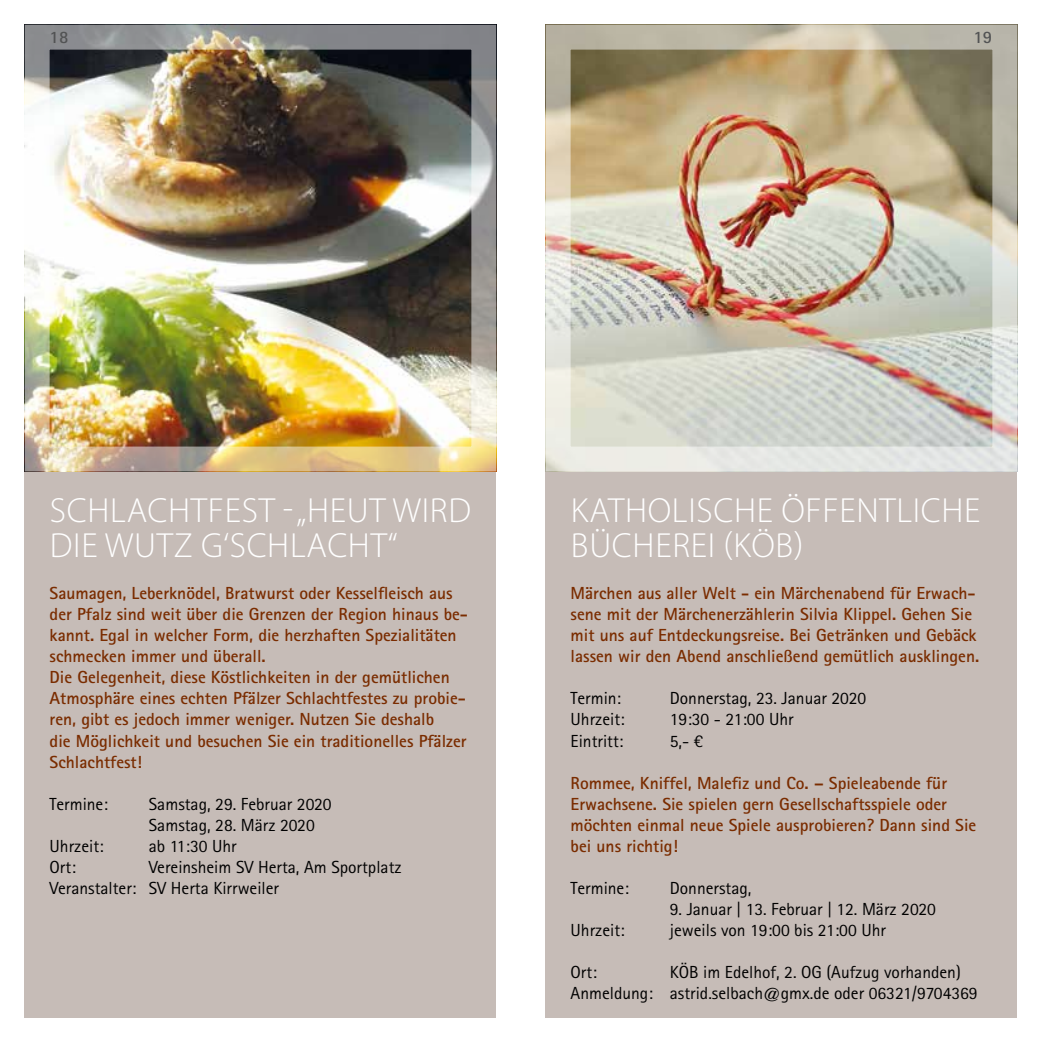
<style>
.page{position:relative;width:1042px;height:1042px;background:#fff}
.page>*{position:absolute;margin:0;border:0;box-sizing:border-box;transform-origin:0 0}
.t1{font:300 35px/35px "Myriad Pro";letter-spacing:.02em;color:#fff}
.t2{font:700 17.5px/21px "Rotis Sans Serif Std";color:#7a2c00}
.t3{font:17.5px/21px "Rotis Sans Serif Std";color:#000}
.t4{font:700 17.5px "Rotis Sans Serif Std";color:#525354}
</style>
<div class="page">
<div style="left:546px;top:25px;width:471px;height:992px;background:#c6bcb7"></div>
<div style="left:25px;top:25px;width:471px;height:992px;background:#c6bcb7"></div>
<img style="left:572px;top:51px;width:419px;height:394px">
<div style="left:546px;top:25px;width:471px;height:446px;border:25px solid #fff"></div>
<img style="left:51px;top:51px;width:419px;height:394px">
<div style="left:25px;top:25px;width:471px;height:446px;border:25px solid #fff"></div>
<p class="t4" style="left:50px;top:26px;width:20px">18</p>
<p class="t4" style="left:973px;top:26px;width:20px">19</p>
<h1 class="t1" style="left:50px;top:493px;width:422px">SCHLACHTFEST - „HEUT WIRD<br>DIE WUTZ G‘SCHLACHT“</h1>
<p class="t2" style="left:50px;top:583px;width:420px">Saumagen, Leberknödel, Bratwurst oder Kesselfleisch aus der Pfalz sind weit über die Grenzen der Region hinaus be&shy;kannt. Egal in welcher Form, die herzhaften Spezialitäten schmecken immer und überall.<br>Die Gelegenheit, diese Köstlichkeiten in der gemütlichen Atmosphäre eines echten Pfälzer Schlachtfestes zu probie&shy;ren, gibt es jedoch immer weniger. Nutzen Sie deshalb<br>die Möglichkeit und besuchen Sie ein traditionelles Pfälzer Schlachtfest!</p>
<p class="t3" style="left:50px;top:793px;width:60px">Termine:</p>
<p class="t3" style="left:149px;top:793px;width:184px">Samstag, 29. Februar 2020<br>Samstag, 28. März 2020</p>
<p class="t3" style="left:50px;top:835px;width:56px">Uhrzeit:</p>
<p class="t3" style="left:149px;top:835px;width:89px">ab 11:30 Uhr</p>
<p class="t3" style="left:50px;top:856px;width:28px">Ort:</p>
<p class="t3" style="left:50px;top:856px;width:353px;text-indent:99px">Vereinsheim SV Herta, Am Sportplatz<br>Veranstalter: SV Herta Kirrweiler</p>
<h1 class="t1" style="left:571px;top:493px;width:411px">KATHOLISCHE ÖFFENTLICHE<br>BÜCHEREI (KÖB)</h1>
<p class="t2" style="left:570px;top:583px;width:410px">Märchen aus aller Welt - ein Märchenabend für Erwach&shy;sene mit der Märchenerzählerin Silvia Klippel. Gehen Sie mit uns auf Entdeckungsreise. Bei Getränken und Gebäck lassen wir den Abend anschließend gemütlich ausklingen.</p>
<p class="t3" style="left:570px;top:688px;width:52px">Termin:</p>
<p class="t3" style="left:670px;top:688px;width:198px">Donnerstag, 23. Januar 2020</p>
<p class="t3" style="left:570px;top:709px;width:56px">Uhrzeit:</p>
<p class="t3" style="left:670px;top:709px;width:125px">19:30 - 21:00 Uhr</p>
<p class="t3" style="left:570px;top:730px;width:54px">Eintritt:</p>
<p class="t3" style="left:670px;top:730px;width:35px">5,- €</p>
<p class="t2" style="left:570px;top:772px;width:407px">Rommee, Kniffel, Malefiz und Co. – Spieleabende für Erwachsene. Sie spielen gern Gesellschaftsspiele oder möchten einmal neue Spiele ausprobieren? Dann sind Sie bei uns richtig!</p>
<p class="t3" style="left:570px;top:877px;width:60px">Termine:</p>
<p class="t3" style="left:670px;top:877px;width:83px">Donnerstag,</p>
<p class="t3" style="left:670px;top:898px;width:268px">9. Januar | 13. Februar | 12. März 2020</p>
<p class="t3" style="left:570px;top:919px;width:56px">Uhrzeit:</p>
<p class="t3" style="left:670px;top:919px;width:218px">jeweils von 19:00 bis 21:00 Uhr</p>
<p class="t3" style="left:570px;top:961px;width:28px">Ort:</p>
<p class="t3" style="left:570px;top:961px;width:408px;text-indent:99px">KÖB im Edelhof, 2. OG (Aufzug vorhanden)<br>Anmeldung: astrid.selbach@gmx.de oder 06321/9704369</p>
</div>
